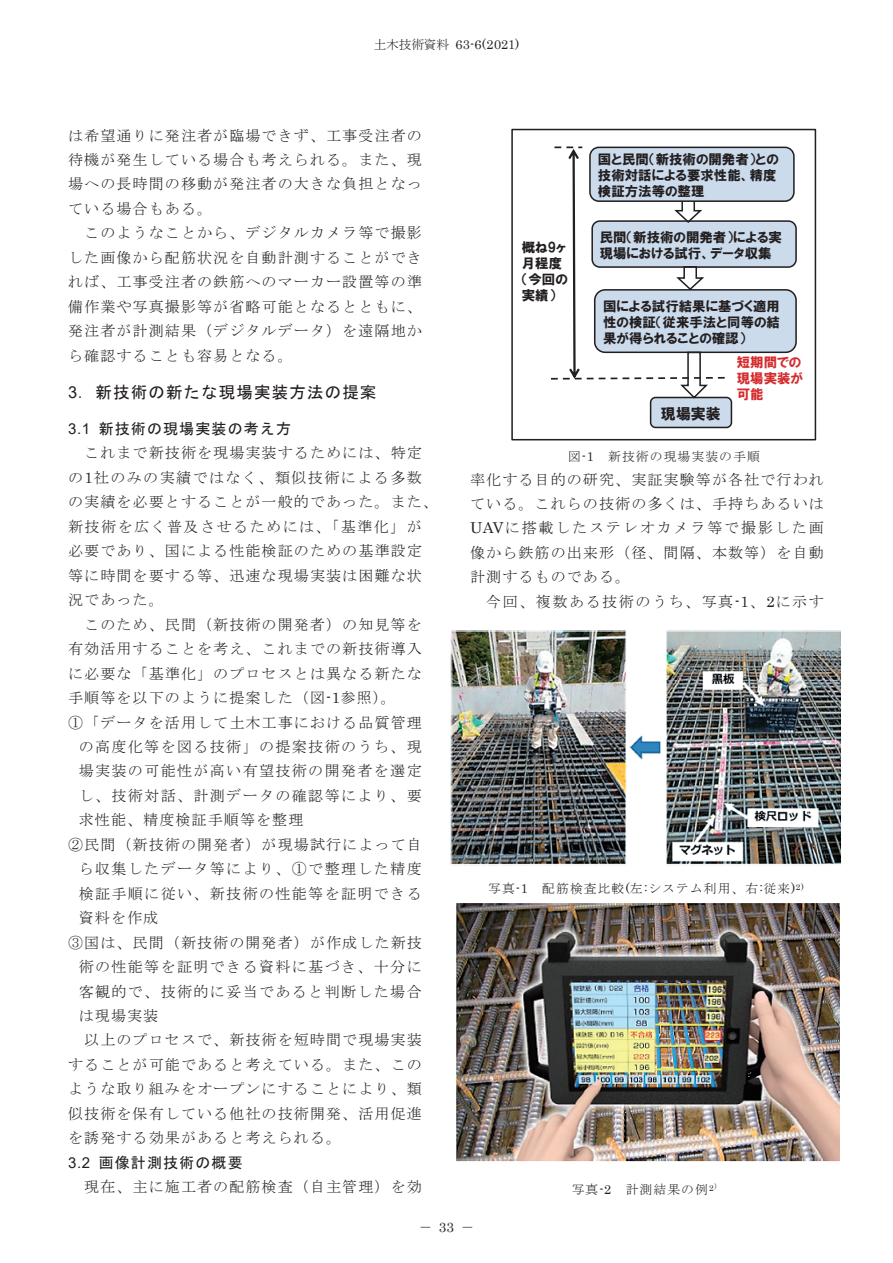
<style>
.page{position:relative;width:893px;height:1263px;background:#fff}
.page>*{position:absolute;margin:0;border:0;box-sizing:border-box;transform-origin:0 0}
.t1{font:16.5px "MS Gothic";letter-spacing:.07em;color:#231f20}
.t2{font:15px/24.5px "MS Mincho";letter-spacing:.07em;color:#231f20;text-align:justify}
.t3{font:15px "MS Mincho";letter-spacing:.09em;color:#231f20}
.t4{font:15px "MS Gothic";letter-spacing:.07em;color:#231f20}
.t5{font:15px "MS Mincho";letter-spacing:.1em;color:#231f20}
.t6{font:15px "HGP Soei Kakugothic UB";color:#231f20}
.t7{font:13.5px/16px "HGP Soei Kakugothic UB";color:#231f20}
.t8{font:13.5px/16px "HGP Soei Kakugothic UB";color:#d42c2d}
.t9{font:13.5px "MS Mincho";color:#231f20}
.t10{font:12.75px "MS Mincho";letter-spacing:.085em;color:#231f20}
.t11{font:12.75px "Century";color:#231f20}
.s1{font-family:"MS Mincho"}
.s2{font-family:"Arial"}
.s3{font-family:"Century"}
</style>
<div class="page">
<div style="left:595px;top:290px;width:201px;height:62px;background:#cbdbec;border-radius:10px"></div>
<div style="left:594px;top:289px;width:203px;height:64px;border:2px solid #231f20;border-radius:10px"></div>
<div style="left:651px;top:397px;width:80px;height:30px;background:#cbdbec;border-radius:5px"></div>
<div style="left:650px;top:397px;width:82px;height:31px;border:2px solid #231f20;border-radius:5px"></div>
<div style="left:592px;top:221px;width:204px;height:46px;background:#cbdbec;border-radius:8px"></div>
<div style="left:591px;top:220px;width:206px;height:48px;border:2px solid #231f20;border-radius:8px"></div>
<div style="left:511px;top:129px;width:305px;height:311px;border:2px solid #231f20"></div>
<div style="left:590px;top:147px;width:204px;height:54px;background:#cbdbec;border-radius:9px"></div>
<div style="left:589px;top:147px;width:206px;height:55px;border:2px solid #231f20;border-radius:9px"></div>
<svg style="left:551px;top:146px;width:176px;height:254px"></svg>
<img style="left:450px;top:630px;width:391px;height:236px">
<img style="left:456px;top:903px;width:384px;height:259px">
<p class="t11" style="left:373px;top:34px;width:148px"><span class="s1">土木技術資料</span> 63-6(2021)</p>
<p class="t11" style="left:453px;top:35px;width:68px">63-6<span class="s1">(</span>2021<span class="s1">)</span></p>
<p class="t2" style="left:68px;top:123px;width:355px">は希望通りに発注者が臨場できず、工事受注者の待機が発生している場合も考えられる。また、現場への長時間の移動が発注者の大きな負担となっている場合もある。</p>
<p class="t2" style="left:68px;top:221px;width:355px;text-indent:16px">このようなことから、デジタルカメラ等で撮影した画像から配筋状況を自動計測することができれば、工事受注者の鉄筋へのマーカー設置等の準備作業や写真撮影等が省略可能となるとともに、発注者が計測結果（デジタルデータ）を遠隔地から確認することも容易となる。</p>
<p class="t1" style="left:68px;top:384px;width:310px"><span class="s2">3</span>．新技術の新たな現場実装方法の提案</p>
<p class="t4" style="left:68px;top:421px;width:224px"><span class="s2">3.1</span> 新技術の現場実装の考え方</p>
<p class="t2" style="left:68px;top:441px;width:371px;text-align:left;text-indent:16px">これまで新技術を現場実装するためには、特定の<span class="s3">1</span>社のみの実績ではなく、類似技術による多数の実績を必要とすることが一般的であった。また、新技術を広く普及させるためには、「基準化」が必要であり、国による性能検証のための基準設定等に時間を要する等、迅速な現場実装は困難な状況であった。</p>
<p class="t2" style="left:84px;top:612px;width:339px">このため、民間（新技術の開発者）の知見等を</p>
<p class="t2" style="left:68px;top:636px;width:355px">有効活用することを考え、これまでの新技術導入</p>
<p class="t2" style="left:68px;top:661px;width:355px">に必要な「基準化」のプロセスとは異なる新たな</p>
<p class="t2" style="left:68px;top:685px;width:329px">手順等を以下のように提案した（図<span class="s3">-1</span>参照）。</p>
<p class="t2" style="left:68px;top:710px;width:355px">①「データを活用して土木工事における品質管理</p>
<p class="t3" style="left:79px;top:739px;width:345px">の高度化等を図る技術」の提案技術のうち、現</p>
<p class="t3" style="left:79px;top:763px;width:345px">場実装の可能性が高い有望技術の開発者を選定</p>
<p class="t3" style="left:79px;top:788px;width:345px">し、技術対話、計測データの確認等により、要</p>
<p class="t2" style="left:79px;top:808px;width:226px">求性能、精度検証手順等を整理</p>
<p class="t2" style="left:68px;top:832px;width:355px">②民間（新技術の開発者）が現場試行によって自</p>
<p class="t3" style="left:79px;top:861px;width:345px">ら収集したデータ等により、①で整理した精度</p>
<p class="t3" style="left:79px;top:886px;width:345px">検証手順に従い、新技術の性能等を証明できる</p>
<p class="t2" style="left:79px;top:905px;width:81px">資料を作成</p>
<p class="t2" style="left:68px;top:930px;width:355px">③国は、民間（新技術の開発者）が作成した新技</p>
<p class="t3" style="left:79px;top:959px;width:345px">術の性能等を証明できる資料に基づき、十分に</p>
<p class="t3" style="left:79px;top:984px;width:345px">客観的で、技術的に妥当であると判断した場合</p>
<p class="t2" style="left:79px;top:1003px;width:81px">は現場実装</p>
<p class="t2" style="left:84px;top:1028px;width:339px">以上のプロセスで、新技術を短時間で現場実装</p>
<p class="t2" style="left:68px;top:1052px;width:355px">することが可能であると考えている。また、この</p>
<p class="t2" style="left:68px;top:1077px;width:355px">ような取り組みをオープンにすることにより、類</p>
<p class="t2" style="left:68px;top:1101px;width:355px">似技術を保有している他社の技術開発、活用促進</p>
<p class="t2" style="left:68px;top:1125px;width:274px">を誘発する効果があると考えられる。</p>
<p class="t4" style="left:68px;top:1155px;width:176px"><span class="s2">3.2</span> 画像計測技術の概要</p>
<p class="t2" style="left:84px;top:1174px;width:339px">現在、主に施工者の配筋検査（自主管理）を効</p>
<p class="t7" style="left:598px;top:151px;width:182px">国と民間（新技術の開発者）との技術対話による要求性能、精度検証方法等の整理</p>
<p class="t7" style="left:522px;top:239px;width:48px">概ね9ヶ月程度（今回の実績）</p>
<p class="t7" style="left:600px;top:229px;width:184px">民間（新技術の開発者）による実現場における試行、データ収集</p>
<p class="t7" style="left:603px;top:298px;width:178px;text-align:justify">国による試行結果に基づく適用性の検証（従来手法と同等の結果が得られることの確認）</p>
<p class="t6" style="left:661px;top:406px;width:61px">現場実装</p>
<p class="t8" style="left:737px;top:354px;width:68px">短期間での現場実装が可能</p>
<p class="t10" style="left:568px;top:450px;width:193px">図<span class="s3">-1</span> 新技術の現場実装の手順</p>
<p class="t2" style="left:470px;top:467px;width:355px">率化する目的の研究、実証実験等が各社で行われている。これらの技術の多くは、手持ちあるいは<span class="s3">UAV</span>に搭載したステレオカメラ等で撮影した画像から鉄筋の出来形（径、間隔、本数等）を自動計測するものである。</p>
<p class="t5" style="left:486px;top:594px;width:339px">今回、複数ある技術のうち、写真<span class="s3">-1</span>、<span class="s3">2</span>に示す</p>
<p class="t10" style="left:488px;top:882px;width:317px">写真<span class="s3">-1</span> 配筋検査比較<span class="s3">(</span>左<span class="s3">:</span>システム利用、右<span class="s3">:</span>従来<span class="s3">)</span><sup>2)</sup></p>
<p class="t10" style="left:572px;top:1183px;width:148px">写真<span class="s3">-2</span> 計測結果の例<sup>2</sup><sup>)</sup></p>
<p class="t9" style="left:419px;top:1220px;width:57px">－ <span class="s3">33</span> －</p>
</div>
